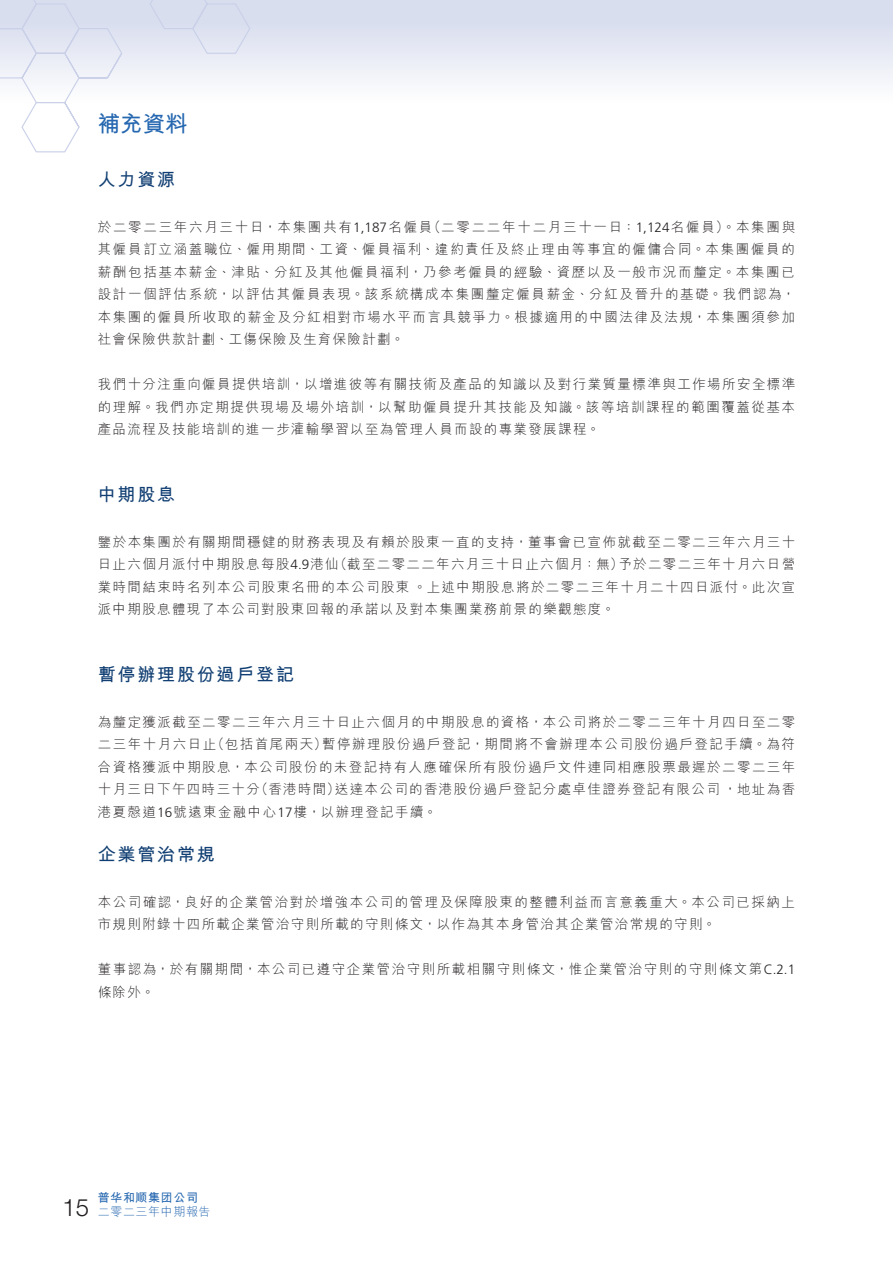
<style>
.page{position:relative;width:893px;height:1263px;background:#fff}
.page>*{position:absolute;margin:0;border:0;box-sizing:border-box;transform-origin:0 0}
.t1{font:300 24px "Helvetica Neue LT Std";color:#231f20}
.t2{font:700 22.5px "M Hei HK";color:#2567b0}
.t3{font:700 18px "M Hei HK";letter-spacing:.1em;color:#113f73}
.t4{font:300 13.5px/22.5px "M Hei HK";letter-spacing:.105em;color:#231f20}
.t5{font:300 13.5px/22.5px "M Hei HK";letter-spacing:.125em;color:#231f20}
.t6{font:300 13.5px "M Hei HK";letter-spacing:.13em;color:#231f20}
.t7{font:300 12px "M Hei HK";letter-spacing:.05em;color:#2567b0}
.t8{font:700 12px "M Hei HKS";letter-spacing:.05em;color:#2567b0}
.s1{font-family:"Frutiger LT Std"}
</style>
<div class="page">
<div style="left:0;top:0;width:893px;height:104px;background:linear-gradient(to bottom,#d2d8ec,#fdfdfe)"></div>
<hr style="left:892px;top:0;width:1px;height:104px;background:#d9deef">
<svg style="left:0;top:0;width:251px;height:153px"></svg>
<h2 class="t2" style="left:98px;top:107px;width:91px">補充資料</h2>
<h3 class="t3" style="left:98px;top:166px;width:79px">人力資源</h3>
<p class="t6" style="left:427px;top:220px;width:369px">（二零二二年十二月三十一日：<span class="s1">1,124</span>名僱員）。本集團與</p>
<p class="t5" style="left:98px;top:215px;width:699px">於二零二三年六月三十日，本集團共有<span class="s1">1,187</span>名僱員<br>其僱員訂立涵蓋職位、僱用期間、工資、僱員福利、違約責任及終止理由等事宜的僱傭合同。本集團僱員的薪酬包括基本薪金、津貼、分紅及其他僱員福利，乃參考僱員的經驗、資歷以及一般市況而釐定。本集團已設計一個評估系統，以評估其僱員表現。該系統構成本集團釐定僱員薪金、分紅及晉升的基礎。我們認為，本集團的僱員所收取的薪金及分紅相對市場水平而言具競爭力。根據適用的中國法律及法規，本集團須參加社會保險供款計劃、工傷保險及生育保險計劃。</p>
<p class="t4" style="left:98px;top:373px;width:699px;text-align:justify">我們十分注重向僱員提供培訓，以增進彼等有關技術及產品的知識以及對行業質量標準與工作場所安全標準的理解。我們亦定期提供現場及場外培訓，以幫助僱員提升其技能及知識。該等培訓課程的範圍覆蓋從基本產品流程及技能培訓的進一步灌輸學習以至為管理人員而設的專業發展課程。</p>
<h3 class="t3" style="left:98px;top:481px;width:79px">中期股息</h3>
<p class="t4" style="left:98px;top:530px;width:699px;text-align:right">鑒於本集團於有關期間穩健的財務表現及有賴於股東一直的支持，董事會已宣佈就截至二零二三年六月三十予於二零二三年十月六日營</p>
<p class="t4" style="left:98px;top:553px;width:699px">日止六個月派付中期股息每股<span class="s1">4.9</span>港仙<br>業時間結束時名列本公司股東名冊的本公司股東。上述中期股息將於二零二三年十月二十四日派付。此次宣派中期股息體現了本公司對股東回報的承諾以及對本集團業務前景的樂觀態度。</p>
<p class="t4" style="left:334px;top:553px;width:291px">（截至二零二二年六月三十日止六個月：無）</p>
<h3 class="t3" style="left:98px;top:661px;width:198px">暫停辦理股份過戶登記</h3>
<p class="t4" style="left:98px;top:710px;width:699px;text-align:right">為釐定獲派截至二零二三年六月三十日止六個月的中期股息的資格，本公司將於二零二三年十月四日至二零暫停辦理股份過戶登記，期間將不會辦理本公司股份過戶登記手續。為符</p>
<p class="t4" style="left:211px;top:733px;width:117px">（包括首尾兩天）</p>
<p class="t4" style="left:98px;top:733px;width:120px">二三年十月六日止</p>
<p class="t4" style="left:98px;top:755px;width:699px">合資格獲派中期股息，本公司股份的未登記持有人應確保所有股份過戶文件連同相應股票最遲於二零二三年</p>
<p class="t4" style="left:335px;top:778px;width:462px">送達本公司的香港股份過戶登記分處卓佳證券登記有限公司，地址為香</p>
<p class="t4" style="left:255px;top:778px;width:87px">（香港時間）</p>
<p class="t4" style="left:98px;top:778px;width:341px">十月三日下午四時三十分<br>港夏慤道<span class="s1">16</span>號遠東金融中心<span class="s1">17</span>樓，以辦理登記手續。</p>
<h3 class="t3" style="left:98px;top:841px;width:118px">企業管治常規</h3>
<p class="t4" style="left:98px;top:890px;width:699px">本公司確認，良好的企業管治對於增強本公司的管理及保障股東的整體利益而言意義重大。本公司已採納上市規則附錄十四所載企業管治守則所載的守則條文，以作為其本身管治其企業管治常規的守則。</p>
<p class="t4" style="left:98px;top:958px;width:699px">董事認為，於有關期間，本公司已遵守企業管治守則所載相關守則條文，惟企業管治守則的守則條文第<span class="s1">C.2.1</span>條除外。</p>
<h1 class="t1" style="left:63px;top:1193px;width:28px">15</h1>
<p class="t8" style="left:98px;top:1189px;width:102px">普華和順集團公司</p>
<p class="t7" style="left:98px;top:1206px;width:114px">二零二三年中期報告</p>
</div>
